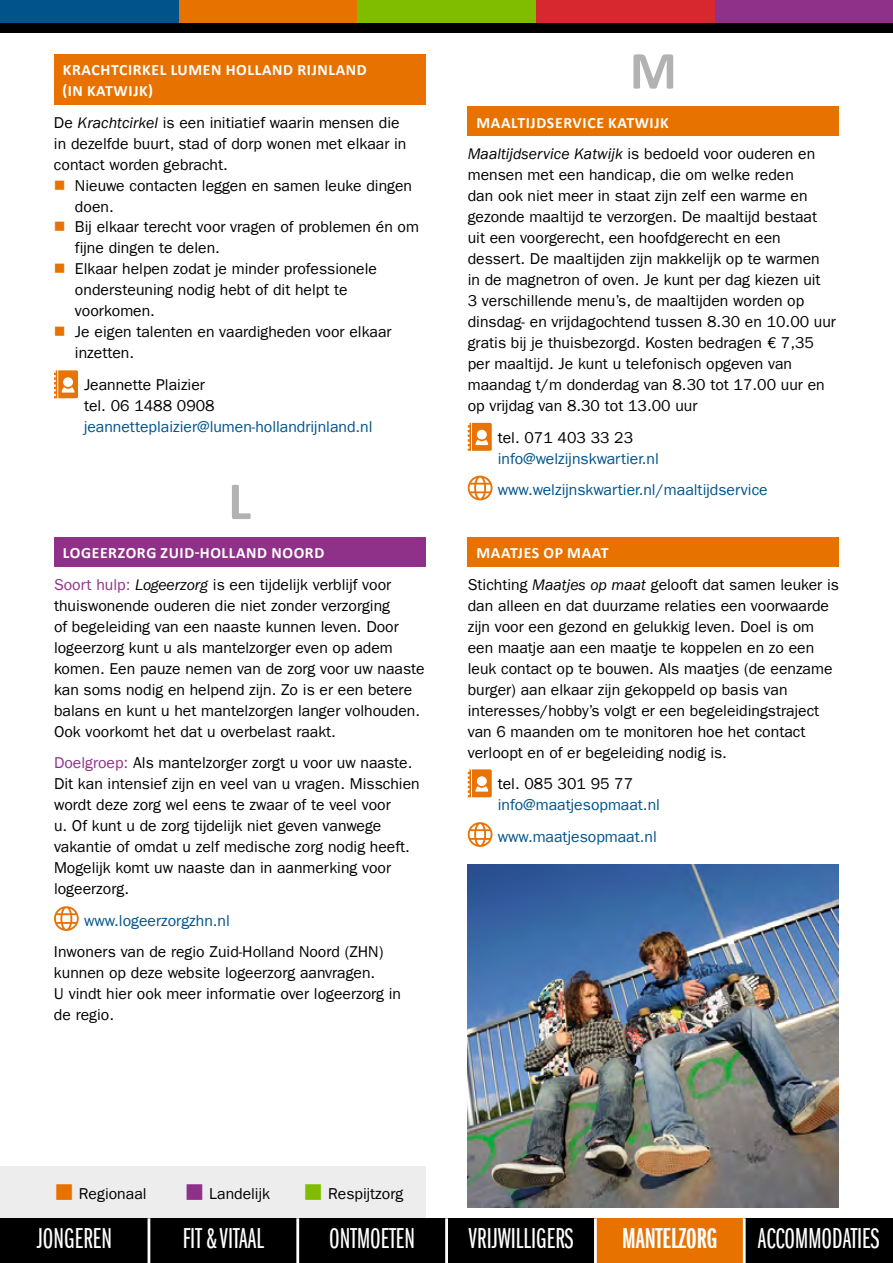
<style>
.page{position:relative;width:893px;height:1263px;background:#fff}
.page>*{position:absolute;margin:0;border:0;box-sizing:border-box;transform-origin:0 0}
.t1{font:700 54px "Calibri";color:#b3b2b2}
.t2{font:29.7px "Franklin Gothic LT Book X Cmpr";color:#fff}
.t3{font:29.7px "Franklin Gothic LT Demi X Cmpr";color:#fff}
.t4{font:15.75px/21px "Franklin Gothic LT";color:#000}
.t5{font:15.75px/31.5px "Franklin Gothic LT";color:#00538b}
.t6{font:700 15.75px/21px "Calibri";letter-spacing:.04em;color:#fff}
.s1{font-style:italic}
.s2{color:#e87200}
.s3{color:#903189}
.s4{color:#80bc00}
</style>
<div class="page">
<div style="left:0;top:1166px;width:425px;height:52px;background:#ededed"></div>
<svg style="left:179px;top:0;width:714px;height:24px;background:#ac5d2b"></svg>
<div style="left:0;top:1218px;width:149px;height:45px;background:#000"></div>
<div style="left:298px;top:1218px;width:149px;height:45px;background:#000"></div>
<div style="left:595px;top:1218px;width:149px;height:45px;background:#e87200"></div>
<div style="left:149px;top:1218px;width:149px;height:45px;background:#000"></div>
<div style="left:447px;top:1218px;width:148px;height:45px;background:#000"></div>
<div style="left:744px;top:1218px;width:149px;height:45px;background:#000"></div>
<hr style="left:148px;top:1218px;width:2px;height:45px;background:#fff">
<hr style="left:296px;top:1218px;width:3px;height:45px;background:#fff">
<hr style="left:445px;top:1218px;width:3px;height:45px;background:#fff">
<hr style="left:594px;top:1218px;width:3px;height:45px;background:#fff">
<hr style="left:743px;top:1218px;width:3px;height:45px;background:#fff">
<div style="left:0;top:0;width:179px;height:24px;background:#00538b"></div>
<div style="left:0;top:24px;width:893px;height:9px;background:#000"></div>
<div style="left:54px;top:54px;width:371px;height:50px;background:#e87200"></div>
<div style="left:54px;top:537px;width:371px;height:29px;background:#903189"></div>
<svg style="left:54px;top:370px;width:24px;height:28px"></svg>
<svg style="left:54px;top:906px;width:25px;height:25px"></svg>
<div style="left:468px;top:106px;width:371px;height:30px;background:#e87200"></div>
<div style="left:468px;top:537px;width:371px;height:29px;background:#e87200"></div>
<svg style="left:468px;top:423px;width:24px;height:28px"></svg>
<svg style="left:468px;top:476px;width:24px;height:24px"></svg>
<svg style="left:468px;top:769px;width:24px;height:28px"></svg>
<svg style="left:468px;top:822px;width:24px;height:25px"></svg>
<img style="left:468px;top:865px;width:371px;height:342px">
<p class="t6" style="left:62px;top:59px;width:306px">KRACHTCIRKEL LUMEN HOLLAND RIJNLAND (IN KATWIJK)</p>
<p class="t4" style="left:54px;top:112px;width:354px">De <span class="s1">Krachtcirkel</span> is een initiatief waarin mensen die in dezelfde buurt, stad of dorp wonen met elkaar in contact worden gebracht.</p>
<p class="t4" style="left:75px;top:175px;width:339px;text-indent:-21px"><span class="s2">■</span> Nieuwe contacten leggen en samen leuke dingen doen.</p>
<p class="t4" style="left:75px;top:217px;width:345px;text-indent:-21px"><span class="s2">■</span> Bij elkaar terecht voor vragen of problemen én om fijne dingen te delen.</p>
<p class="t4" style="left:75px;top:259px;width:304px;text-indent:-21px"><span class="s2">■</span> Elkaar helpen zodat je minder professionele ondersteuning nodig hebt of dit helpt te voorkomen.</p>
<p class="t4" style="left:75px;top:322px;width:318px;text-indent:-21px"><span class="s2">■</span> Je eigen talenten en vaardigheden voor elkaar inzetten.</p>
<p class="t4" style="left:84px;top:374px;width:132px">Jeannette Plaizier tel. 06 1488 0908</p>
<p class="t5" style="left:84px;top:411px;width:290px">jeannetteplaizier@lumen-hollandrijnland.nl</p>
<h1 class="t1" style="left:228px;top:463px;width:24px">L</h1>
<p class="t6" style="left:63px;top:542px;width:263px">LOGEERZORG ZUID-HOLLAND NOORD</p>
<p class="t4" style="left:54px;top:574px;width:372px"><span class="s3">Soort hulp:</span> <span class="s1">Logeerzorg</span> is een tijdelijk verblijf voor thuiswonende ouderen die niet zonder verzorging<br>of begeleiding van een naaste kunnen leven. Door logeerzorg kunt u als mantelzorger even op adem komen. Een pauze nemen van de zorg voor uw naaste kan soms nodig en helpend zijn. Zo is er een betere balans en kunt u het mantelzorgen langer volhouden.<br>Ook voorkomt het dat u overbelast raakt.</p>
<p class="t4" style="left:54px;top:752px;width:367px"><span class="s3">Doelgroep:</span> Als mantelzorger zorgt u voor uw naaste.<br>Dit kan intensief zijn en veel van u vragen. Misschien wordt deze zorg wel eens te zwaar of te veel voor<br>u. Of kunt u de zorg tijdelijk niet geven vanwege vakantie of omdat u zelf medische zorg nodig heeft.<br>Mogelijk komt uw naaste dan in aanmerking voor logeerzorg.</p>
<p class="t5" style="left:84px;top:905px;width:147px">www.logeerzorgzhn.nl</p>
<p class="t4" style="left:54px;top:941px;width:349px">Inwoners van de regio Zuid-Holland Noord (ZHN) kunnen op deze website logeerzorg aanvragen.<br>U vindt hier ook meer informatie over logeerzorg in de regio.</p>
<h1 class="t1" style="left:630px;top:32px;width:49px">M</h1>
<p class="t6" style="left:477px;top:111px;width:194px">MAALTIJDSERVICE KATWIJK</p>
<p class="t4" style="left:468px;top:143px;width:370px"><span class="s1">Maaltijdservice Katwijk</span> is bedoeld voor ouderen en mensen met een handicap, die om welke reden<br>dan ook niet meer in staat zijn zelf een warme en gezonde maaltijd te verzorgen. De maaltijd bestaat uit een voorgerecht, een hoofdgerecht en een dessert. De maaltijden zijn makkelijk op te warmen<br>in de magnetron of oven. Je kunt per dag kiezen uit<br>3 verschillende menu’s, de maaltijden worden op dinsdag- en vrijdagochtend tussen 8.30 en 10.00 uur gratis bij je thuisbezorgd. Kosten bedragen € 7,35 per maaltijd. Je kunt u telefonisch opgeven van maandag t/m donderdag van 8.30 tot 17.00 uur en op vrijdag van 8.30 tot 13.00 uur</p>
<p class="t4" style="left:498px;top:427px;width:137px">tel. 071 403 33 23</p>
<p class="t5" style="left:498px;top:443px;width:271px">info@welzijnskwartier.nl www.welzijnskwartier.nl/maaltijdservice</p>
<p class="t6" style="left:477px;top:542px;width:134px">MAATJES OP MAAT</p>
<p class="t4" style="left:468px;top:574px;width:373px">Stichting <span class="s1">Maatjes op maat</span> gelooft dat samen leuker is dan alleen en dat duurzame relaties een voorwaarde zijn voor een gezond en gelukkig leven. Doel is om een maatje aan een maatje te koppelen en zo een leuk contact op te bouwen. Als maatjes (de eenzame burger) aan elkaar zijn gekoppeld op basis van interesses/hobby’s volgt er een begeleidingstraject van 6 maanden om te monitoren hoe het contact verloopt en of er begeleiding nodig is.</p>
<p class="t4" style="left:498px;top:773px;width:137px">tel. 085 301 95 77</p>
<p class="t5" style="left:498px;top:789px;width:164px">info@maatjesopmaat.nl www.maatjesopmaat.nl</p>
<p class="t4" style="left:54px;top:1183px;width:94px"><span class="s2">■</span> Regionaal</p>
<p class="t4" style="left:184px;top:1183px;width:220px"><span class="s3">■</span> Landelijk <span class="s4">■</span> Respijtzorg</p>
<h2 class="t2" style="left:37px;top:1223px;width:77px">JONGEREN</h2>
<h2 class="t2" style="left:183px;top:1223px;width:83px">FIT &amp; VITAAL</h2>
<h2 class="t2" style="left:329px;top:1223px;width:87px">ONTMOETEN</h2>
<h2 class="t2" style="left:468px;top:1223px;width:107px">VRIJWILLIGERS</h2>
<h2 class="t3" style="left:622px;top:1222px;width:97px">MANTELZORG</h2>
<h2 class="t2" style="left:758px;top:1223px;width:123px">ACCOMMODATIES</h2>
</div>
